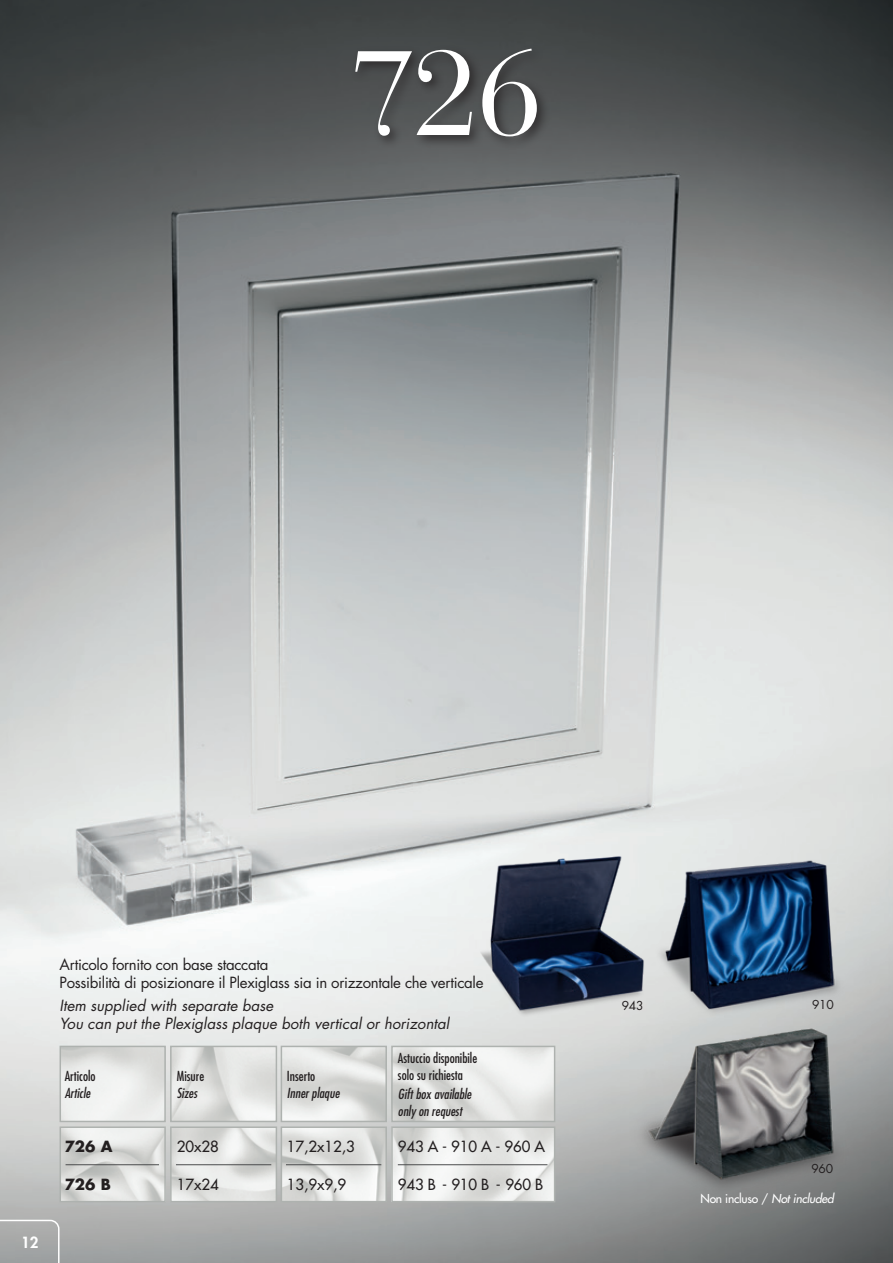
<style>
.page{position:relative;width:893px;height:1263px;background:#fff}
.page>*{position:absolute;margin:0;border:0;box-sizing:border-box;transform-origin:0 0}
.t1{font:120px "Bauer Bodoni";color:#fff}
.t2{font:15px/18px "Futura Std";letter-spacing:-.02em;color:#231f20}
.t3{font:italic 15px/18px "Futura Std";color:#231f20}
.t4{font:500 15px "Futura Std";color:#231f20}
.t5{font:700 15px "Futura Std";color:#231f20}
.t6{font:800 15px "Futura Std";color:#fff}
.t7{font:condensed 13.5px/16.5px "Futura Std";color:#231f20}
.t8{font:italic condensed 13.5px/16.5px "Futura Std";color:#231f20}
.t9{font:italic 500 12px "Futura Std";letter-spacing:-.02em;color:#fff}
.t10{font:12px "Futura Std";letter-spacing:-.02em;color:#231f20}
.s1{font-style:normal}
.s2{font-weight:400;font-style:normal}
</style>
<div class="page">
<img style="left:0;top:0;width:893px;height:1263px">
<img style="left:63px;top:1049px;width:100px;height:70px">
<div style="left:60px;top:1046px;width:106px;height:76px;border:2px solid #aeb2af"></div>
<img style="left:63px;top:1129px;width:100px;height:70px">
<div style="left:60px;top:1126px;width:106px;height:76px;border:2px solid #aeb2af"></div>
<img style="left:173px;top:1049px;width:101px;height:70px">
<div style="left:170px;top:1046px;width:107px;height:76px;border:2px solid #aeb2af"></div>
<img style="left:173px;top:1129px;width:101px;height:70px">
<div style="left:170px;top:1126px;width:107px;height:76px;border:2px solid #aeb2af"></div>
<img style="left:284px;top:1049px;width:100px;height:70px">
<div style="left:281px;top:1046px;width:106px;height:76px;border:2px solid #aeb2af"></div>
<img style="left:284px;top:1129px;width:100px;height:70px">
<div style="left:281px;top:1126px;width:106px;height:76px;border:2px solid #aeb2af"></div>
<img style="left:394px;top:1049px;width:158px;height:70px">
<div style="left:391px;top:1046px;width:164px;height:76px;border:2px solid #aeb2af"></div>
<img style="left:394px;top:1129px;width:158px;height:70px">
<div style="left:391px;top:1126px;width:164px;height:76px;border:2px solid #aeb2af"></div>
<hr style="left:66px;top:1164px;width:93px;height:1px;background:#4b4c4d">
<hr style="left:176px;top:1164px;width:95px;height:1px;background:#4b4c4d">
<hr style="left:286px;top:1164px;width:95px;height:1px;background:#4b4c4d">
<hr style="left:398px;top:1164px;width:149px;height:1px;background:#4b4c4d">
<div style="left:351px;top:44px;width:199px;height:106px;background:#231f20;opacity:.75"></div>
<img style="left:593px;top:992px;width:300px;height:235px">
<img style="left:559px;top:816px;width:323px;height:216px">
<img style="left:425px;top:845px;width:229px;height:175px">
<svg style="left:0;top:1220px;width:60px;height:43px;background:#aaabab"></svg>
<h1 class="t1" style="left:350px;top:22px;width:194px">726</h1>
<p class="t6" style="left:21px;top:1232px;width:19px">12</p>
<p class="t2" style="left:60px;top:956px;width:425px">Articolo fornito con base staccata<br>Possibilità di posizionare il Plexiglass sia in orizzontale che verticale</p>
<p class="t3" style="left:60px;top:996px;width:391px">Item supplied with separate base<br>You can put the Plexiglass plaque both vertical or horizontal</p>
<p class="t7" style="left:65px;top:1068px;width:32px">Articolo</p>
<p class="t8" style="left:65px;top:1085px;width:27px">Article</p>
<p class="t7" style="left:177px;top:1068px;width:29px">Misure</p>
<p class="t8" style="left:177px;top:1085px;width:22px">Sizes</p>
<p class="t7" style="left:287px;top:1068px;width:30px">Inserto</p>
<p class="t8" style="left:287px;top:1085px;width:54px">Inner plaque</p>
<p class="t7" style="left:398px;top:1050px;width:81px">Astuccio disponibile solo su richiesta</p>
<p class="t8" style="left:398px;top:1086px;width:75px">Gift box available only on request</p>
<p class="t5" style="left:65px;top:1136px;width:49px">726 A</p>
<p class="t4" style="left:177px;top:1137px;width:44px">20x28</p>
<p class="t4" style="left:287px;top:1137px;width:70px">17,2x12,3</p>
<p class="t4" style="left:398px;top:1137px;width:148px">943 A - 910 A - 960 A</p>
<p class="t5" style="left:65px;top:1174px;width:48px">726 B</p>
<p class="t4" style="left:177px;top:1174px;width:44px">17x24</p>
<p class="t4" style="left:287px;top:1174px;width:61px">13,9x9,9</p>
<p class="t4" style="left:398px;top:1174px;width:147px">943 B - 910 B - 960 B</p>
<p class="t10" style="left:622px;top:998px;width:23px">943</p>
<p class="t10" style="left:812px;top:997px;width:23px">910</p>
<p class="t10" style="left:811px;top:1161px;width:23px">960</p>
<p class="t9" style="left:700px;top:1191px;width:135px"><span class="s1">Non incluso</span> <span class="s2">/</span> Not included</p>
</div>
